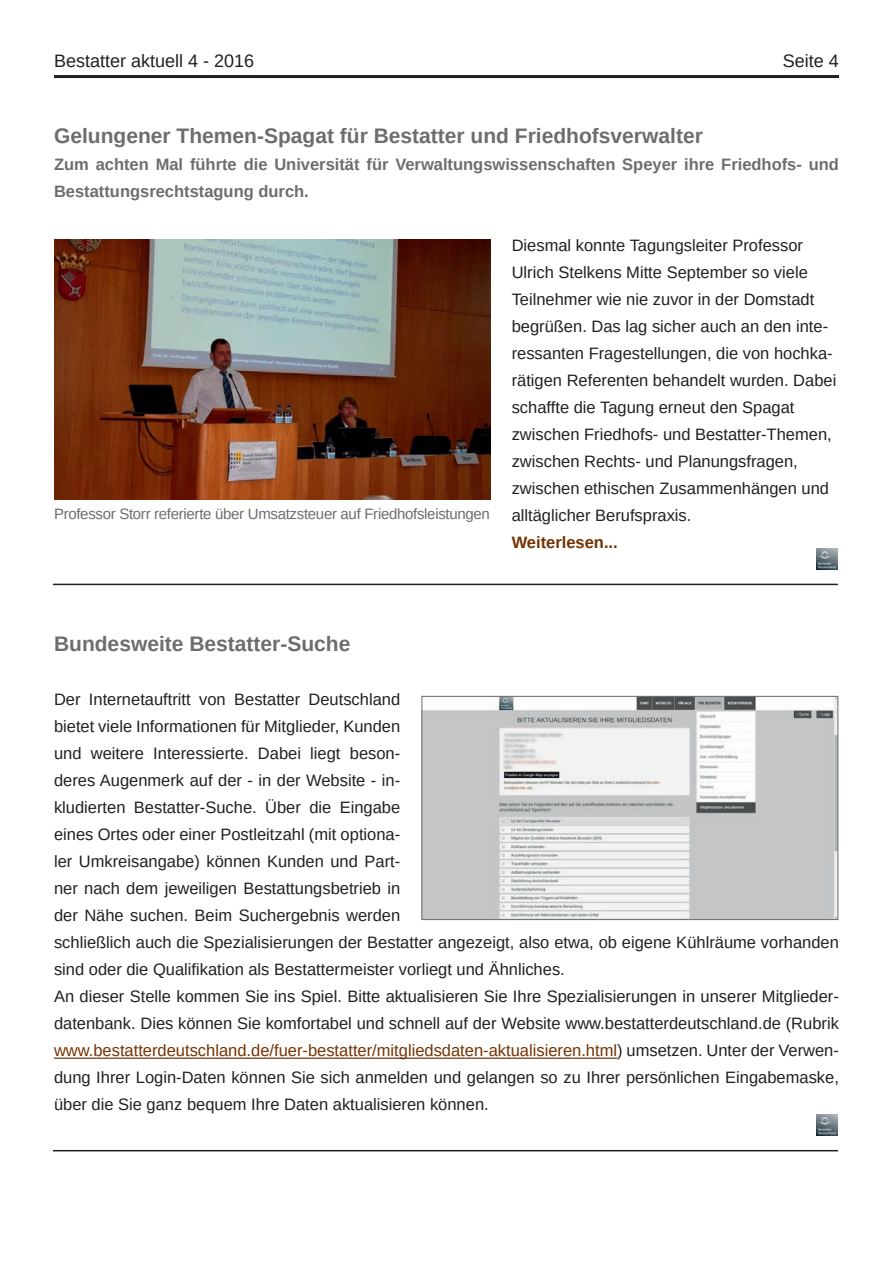
<style>
.page{position:relative;width:893px;height:1263px;background:#fff}
.page>*{position:absolute;margin:0;border:0;box-sizing:border-box;transform-origin:0 0}
.t1{font:700 21px "Arimo";color:#6c6d70}
.t2{font:18px "Arimo";color:#231f20}
.t3{font:16.5px/27px "Arimo";color:#231f20}
.t4{font:700 16.5px/27px "Arimo";color:#6c6d70}
.t5{font:700 16.5px "Arimo";color:#743100}
.t6{font:15px "Arimo";letter-spacing:-.02em;color:#6c6d70}
.s1{color:#743100}
</style>
<div class="page">
<hr style="left:54px;top:75px;width:785px;height:3px;background:#231f20">
<hr style="left:53px;top:584px;width:785px;height:1px;background:#231f20">
<img style="left:817px;top:548px;width:21px;height:21px">
<img style="left:54px;top:240px;width:436px;height:259px">
<img style="left:424px;top:698px;width:412px;height:220px">
<div style="left:422px;top:696px;width:416px;height:224px;border:1px solid #6c6d70"></div>
<hr style="left:53px;top:1150px;width:785px;height:1px;background:#231f20">
<img style="left:817px;top:1114px;width:21px;height:22px">
<hr style="left:54px;top:1057px;width:563px;height:2px;background:#743100">
<p class="t2" style="left:54px;top:49px;width:202px">Bestatter aktuell 4 - 2016</p>
<p class="t2" style="left:783px;top:49px;width:58px">Seite 4</p>
<p class="t1" style="left:54px;top:121px;width:650px">Gelungener Themen-Spagat für Bestatter und Friedhofsverwalter</p>
<p class="t4" style="left:54px;top:151px;width:786px">Zum achten Mal führte die Universität für Verwaltungswissenschaften Speyer ihre Friedhofs- und<br>Bestattungsrechtstagung durch.</p>
<p class="t3" style="left:512px;top:232px;width:326px">Diesmal konnte Tagungsleiter Professor Ulrich Stelkens Mitte September so viele Teilnehmer wie nie zuvor in der Domstadt begrüßen. Das lag sicher auch an den inte&shy;ressanten Fragestellungen, die von hochka&shy;rätigen Referenten behandelt wurden. Dabei schaffte die Tagung erneut den Spagat zwischen Friedhofs- und Bestatter-Themen, zwischen Rechts- und Planungsfragen, zwischen ethischen Zusammenhängen und alltäglicher Berufspraxis.</p>
<p class="t5" style="left:512px;top:531px;width:108px">Weiterlesen...</p>
<p class="t6" style="left:54px;top:505px;width:437px">Professor Storr referierte über Umsatzsteuer auf Friedhofsleistungen</p>
<p class="t1" style="left:54px;top:630px;width:298px">Bundesweite Bestatter-Suche</p>
<p class="t3" style="left:54px;top:686px;width:786px">Der Internetauftritt von Bestatter Deutschland<br>bietet viele Informationen für Mitglieder, Kunden<br>und weitere Interessierte. Dabei liegt beson-<br>deres Augenmerk auf der - in der Website - in-<br>kludierten Bestatter-Suche. Über die Eingabe<br>eines Ortes oder einer Postleitzahl (mit optiona-<br>ler Umkreisangabe) können Kunden und Part-<br>ner nach dem jeweiligen Bestattungsbetrieb in<br>der Nähe suchen. Beim Suchergebnis werden<br>schließlich auch die Spezialisierungen der Bestatter angezeigt, also etwa, ob eigene Kühlräume vorhanden sind oder die Qualifikation als Bestattermeister vorliegt und Ähnliches.<br>An dieser Stelle kommen Sie ins Spiel. Bitte aktualisieren Sie Ihre Spezialisierungen in unserer Mitglieder&shy;datenbank. Dies können Sie komfortabel und schnell auf der Website www.bestatterdeutschland.de (Rubrik <span class="s1">www.bestatterdeutschland.de/fuer-bestatter/mitgliedsdaten-aktualisieren.html</span>) umsetzen. Unter der Verwen&shy;dung Ihrer Login-Daten können Sie sich anmelden und gelangen so zu Ihrer persönlichen Eingabemaske, über die Sie ganz bequem Ihre Daten aktualisieren können.</p>
</div>
